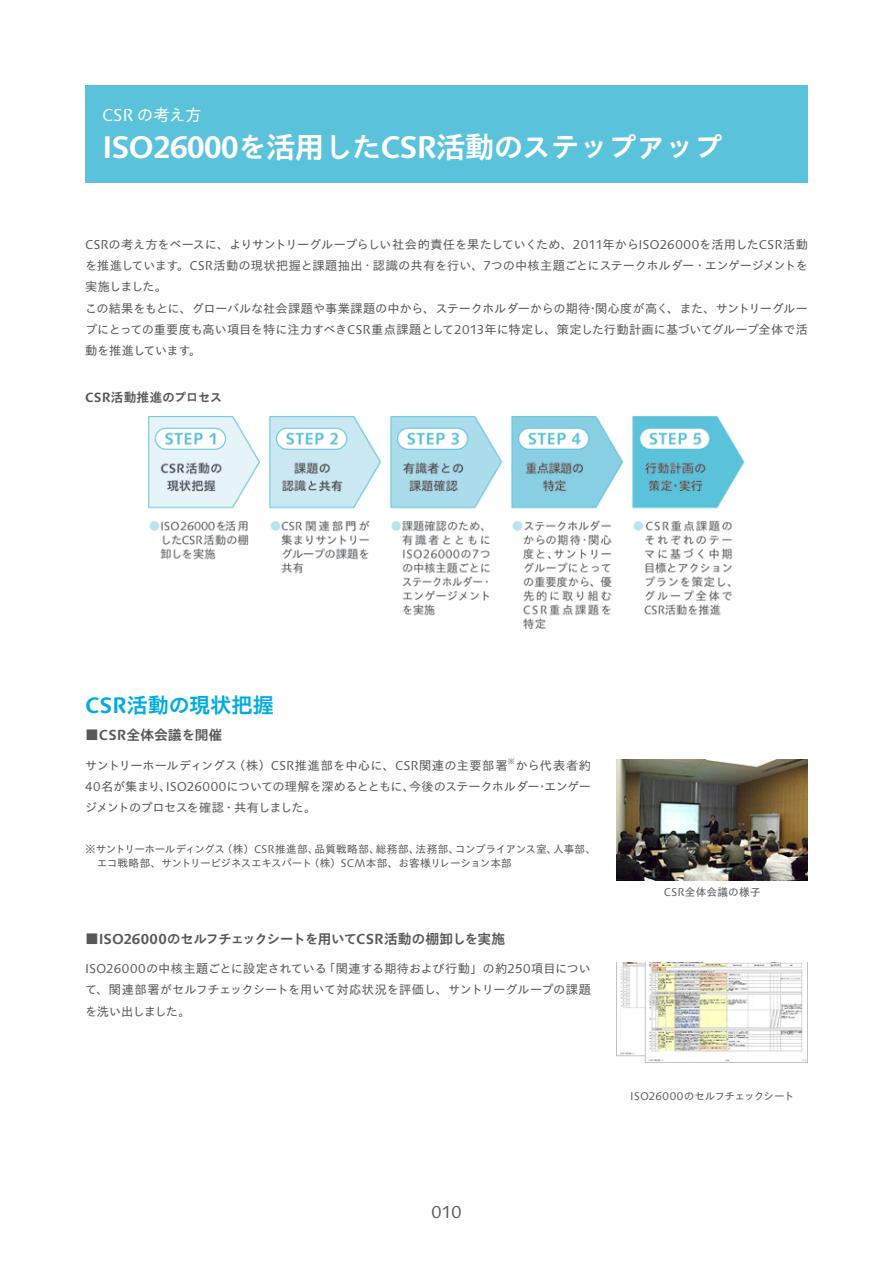
<style>
.page{position:relative;width:893px;height:1263px;background:#fff}
.page>*{position:absolute;margin:0;border:0;box-sizing:border-box;transform-origin:0 0}
.t1{font:700 29.7px "Suntory Gothic";letter-spacing:-.04em;color:#fff}
.t2{font:700 21.3px "Suntory Gothic";color:#00abe4}
.t3{font:16.5px "Suntory Gothic";letter-spacing:-.005em;color:#fff}
.t4{font:16.5px "Suntory Gothic";color:#595757}
.t5{font:700 13.8px "Suntory Gothic";letter-spacing:-.02em;color:#595757}
.t6{font:700 13.8px "Suntory Gothic";letter-spacing:.005em;color:#595757}
.t7{font:700 12.75px "Suntory Gothic";color:#595757}
.t8{font:12.15px/21.3px "Suntory Gothic";letter-spacing:-.01em;color:#595757}
.t9{font:12.15px "Suntory Gothic";letter-spacing:.04em;color:#595757}
.t10{font:12.15px/21.3px "Suntory Gothic";letter-spacing:-.065em;color:#595757}
.t11{font:12.15px "Suntory Gothic";letter-spacing:-.03em;color:#595757}
.t12{font:12.15px "Suntory Gothic";letter-spacing:-.035em;color:#595757}
.t13{font:10.65px "Suntory Gothic";letter-spacing:-.015em;color:#595757}
.t14{font:10.65px "Suntory Gothic";letter-spacing:-.04em;color:#595757}
.t15{font:10.65px "Suntory Gothic";letter-spacing:.005em;color:#595757}
.t16{font:10.65px "Suntory Gothic";letter-spacing:-.06em;color:#595757}
.t17{font:10.65px "Suntory Gothic";letter-spacing:-.05em;color:#595757}
.t18{font:10.65px "Suntory Gothic";letter-spacing:.025em;color:#595757}
.t19{font:7.2px "Suntory Gothic";color:#595757}
</style>
<div class="page">
<div style="left:85px;top:85px;width:723px;height:98px;background:#5bc2dc"></div>
<img style="left:149px;top:416px;width:595px;height:213px">
<img style="left:617px;top:759px;width:191px;height:121px">
<img style="left:617px;top:962px;width:191px;height:101px">
<h3 class="t3" style="left:102px;top:106px;width:101px">CSR の考え方</h3>
<h1 class="t1" style="left:102px;top:132px;width:623px">ISO26000を活用したCSR活動のステップアップ</h1>
<p class="t8" style="left:85px;top:235px;width:724px">CSRの考え方をベースに、よりサントリーグループらしい社会的責任を果たしていくため、2011年からISO26000を活用したCSR活動を推進しています。CSR活動の現状把握と課題抽出・認識の共有を行い、7つの中核主題ごとにステークホルダー・エンゲージメントを実施しました。<br>この結果をもとに、グローバルな社会課題や事業課題の中から、ステークホルダーからの期待関心度が高く、また、サントリーグルー</p>
<p class="t8" style="left:85px;top:298px;width:724px;text-indent:502px">・<br>プにとっての重要度も高い項目を特に注力すべきCSR重点課題として2013年に特定し、策定した行動計画に基づいてグループ全体で活動を推進しています。</p>
<p class="t7" style="left:85px;top:391px;width:139px">CSR活動推進のプロセス</p>
<h2 class="t2" style="left:85px;top:694px;width:191px">CSR活動の現状把握</h2>
<p class="t6" style="left:85px;top:728px;width:139px">■CSR全体会議を開催</p>
<p class="t19" style="left:508px;top:757px;width:9px">※</p>
<p class="t12" style="left:85px;top:759px;width:154px">サントリーホールディングス</p>
<p class="t8" style="left:515px;top:755px;width:77px">から代表者約</p>
<p class="t9" style="left:234px;top:759px;width:276px">（株）CSR推進部を中心に、CSR関連の主要部署</p>
<p class="t11" style="left:409px;top:780px;width:183px">今後のステークホルダーエンゲー</p>
<p class="t8" style="left:85px;top:777px;width:331px">40名が集まり ISO26000についての理解を深めるとともに、</p>
<p class="t10" style="left:85px;top:777px;width:233px;text-indent:74px">、<br>ジメントのプロセスを確認・共有しました。</p>
<p class="t8" style="left:536px;top:777px;width:14px">・</p>
<p class="t17" style="left:455px;top:844px;width:104px">コンプライアンス室、</p>
<p class="t13" style="left:376px;top:844px;width:46px">総務部、</p>
<p class="t16" style="left:85px;top:844px;width:142px">※サントリーホールディングス</p>
<p class="t13" style="left:416px;top:844px;width:45px">法務部、</p>
<p class="t13" style="left:222px;top:844px;width:98px">（株）CSR推進部、</p>
<p class="t13" style="left:314px;top:844px;width:67px">品質戦略部、</p>
<p class="t13" style="left:553px;top:844px;width:45px">人事部、</p>
<p class="t14" style="left:97px;top:858px;width:217px">エコ戦略部、サントリービジネスエキスパート</p>
<p class="t15" style="left:309px;top:858px;width:204px">（株）SCM本部、お客様リレーション本部</p>
<p class="t5" style="left:85px;top:932px;width:422px">■ISO26000のセルフチェックシートを用いてCSR活動の棚卸しを実施</p>
<p class="t8" style="left:324px;top:959px;width:269px">「関連する期待および行動」の約250項目につい</p>
<p class="t8" style="left:85px;top:959px;width:507px">ISO26000の中核主題ごとに設定されている<br>て、関連部署がセルフチェックシートを用いて対応状況を評価し、サントリーグループの課題を洗い出しました。</p>
<p class="t18" style="left:664px;top:887px;width:98px">CSR全体会議の様子</p>
<p class="t13" style="left:630px;top:1090px;width:166px">ISO26000のセルフチェックシート</p>
<h3 class="t4" style="left:431px;top:1204px;width:32px">010</h3>
</div>
